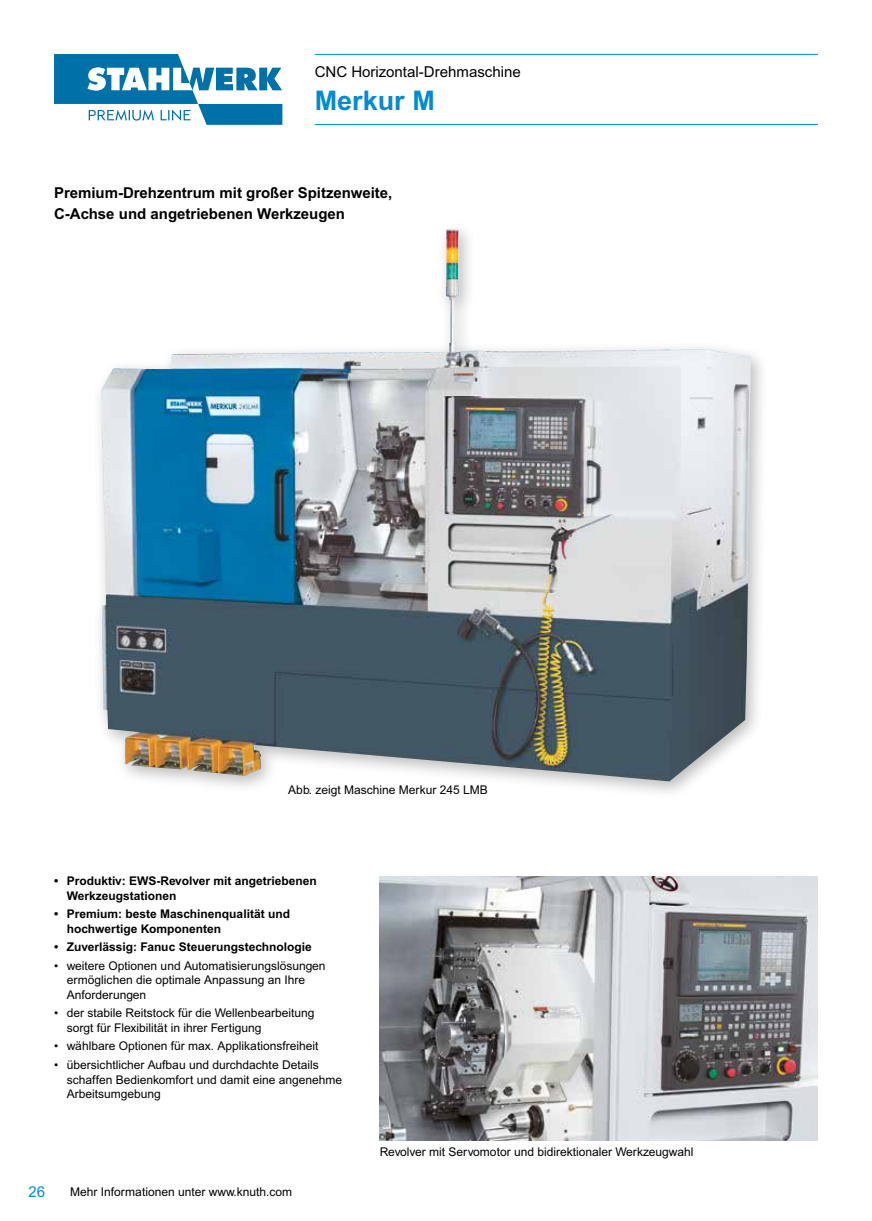
<style>
.page{position:relative;width:872px;height:1221px;background:#fff}
.page>*{position:absolute;margin:0;border:0;box-sizing:border-box;transform-origin:0 0}
.t1{font:700 27px "Arial MT Pro";color:#008bd2}
.t2{font:700 15px/21px "Arial MT Pro";color:#000}
.t3{font:15px "Arial MT Pro";color:#000}
.t4{font:15px "Arial MT Pro";color:#008bd2}
.t5{font:12px/14.4px "Arial MT Pro";color:#000}
.t6{font:700 12px/14.4px "Arial MT Pro";color:#000}
</style>
<div class="page">
<svg style="left:54px;top:54px;width:228px;height:71px"></svg>
<hr style="left:315px;top:54px;width:503px;height:1px;background:#008bd2">
<hr style="left:315px;top:124px;width:503px;height:1px;background:#008bd2">
<img style="left:380px;top:876px;width:438px;height:264px">
<div style="left:91px;top:220px;width:678px;height:580px;background:#000;opacity:.26"></div>
<img style="left:101px;top:229px;width:650px;height:552px">
<p class="t3" style="left:315px;top:63px;width:208px">CNC Horizontal-Drehmaschine</p>
<h1 class="t1" style="left:315px;top:84px;width:122px">Merkur M</h1>
<p class="t2" style="left:54px;top:183px;width:340px">Premium-Drehzentrum mit großer Spitzenweite,<br>C-Achse und angetriebenen Werkzeugen</p>
<p class="t5" style="left:288px;top:783px;width:201px">Abb. zeigt Maschine Merkur 245 LMB</p>
<p class="t6" style="left:67px;top:874px;width:251px;text-indent:-13px">• Produktiv: EWS-Revolver mit angetriebenen<br>Werkzeugstationen</p>
<p class="t6" style="left:67px;top:907px;width:225px;text-indent:-13px">• Premium: beste Maschinenqualität und hochwertige Komponenten</p>
<p class="t6" style="left:54px;top:940px;width:259px">• Zuverlässig: Fanuc Steuerungstechnologie</p>
<p class="t5" style="left:67px;top:959px;width:260px;text-indent:-13px">• weitere Optionen und Automatisierungslösungen ermöglichen die optimale Anpassung an Ihre<br>Anforderungen</p>
<p class="t5" style="left:67px;top:1006px;width:249px;text-indent:-13px">• der stabile Reitstock für die Wellenbearbeitung sorgt für Flexibilität in ihrer Fertigung</p>
<p class="t5" style="left:54px;top:1039px;width:266px">• wählbare Optionen für max. Applikationsfreiheit</p>
<p class="t5" style="left:67px;top:1058px;width:277px;text-indent:-13px">• übersichtlicher Aufbau und durchdachte Details schaffen Bedienkomfort und damit eine angenehme<br>Arbeitsumgebung</p>
<p class="t4" style="left:28px;top:1182px;width:18px">26</p>
<p class="t5" style="left:70px;top:1184px;width:223px">Mehr Informationen unter www.knuth.com</p>
<p class="t5" style="left:380px;top:1144px;width:315px">Revolver mit Servomotor und bidirektionaler Werkzeugwahl</p>
</div>
